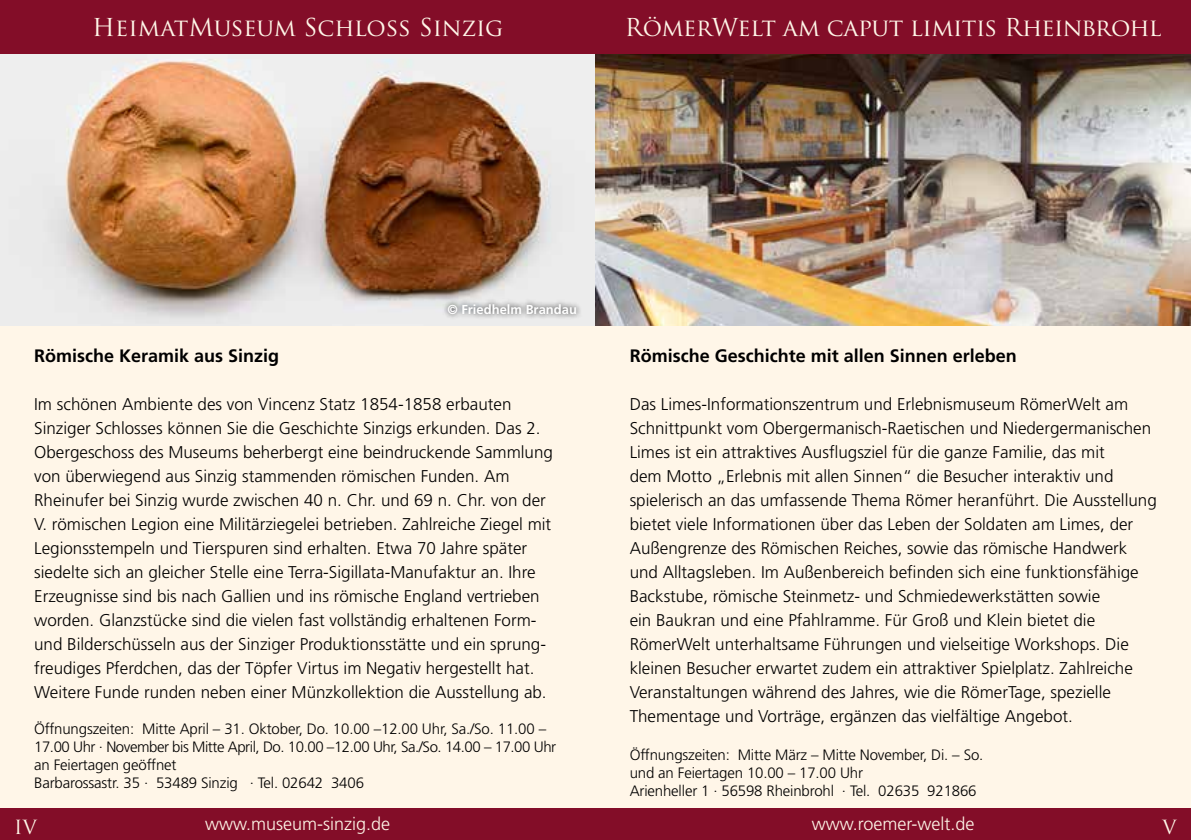
<style>
.page{position:relative;width:1191px;height:840px;background:#fff}
.page>*{position:absolute;margin:0;border:0;box-sizing:border-box;transform-origin:0 0}
.t1{font:24px "Trajan Pro";letter-spacing:-.02em;color:#fff6e8}
.t2{font:24px "Trajan Pro";color:#fff6e8}
.t3{font:19px "Trajan Pro";color:#fff6e8}
.t4{font:700 18px "Frutiger";color:#000}
.t5{font:300 18px "Frutiger";color:#fff6e8}
.t6{font:300 17px/24px "Frutiger";color:#000}
.t7{font:300 15px/18px "Frutiger";letter-spacing:-.01em;color:#000}
.t8{font:700 13px "Frutiger";color:#fff}
</style>
<div class="page">
<div style="left:0;top:0;width:1191px;height:839px;background:#fff6e8"></div>
<div style="left:0;top:807px;width:1191px;height:32px;background:#830d28"></div>
<img style="left:0;top:53px;width:1191px;height:272px">
<div style="left:0;top:0;width:1191px;height:53px;background:#830d28"></div>
<div style="left:442px;top:298px;width:140px;height:22px;background:#000;opacity:.75"></div>
<h1 class="t2" style="left:92px;top:12px;width:413px">HeimatMuseum Schloss Sinzig</h1>
<h1 class="t1" style="left:625px;top:12px;width:538px">RömerWelt am caput limitis Rheinbrohl</h1>
<p class="t8" style="left:447px;top:301px;width:131px">© Friedhelm Brandau</p>
<p class="t4" style="left:34px;top:345px;width:247px">Römische Keramik aus Sinzig</p>
<p class="t6" style="left:34px;top:392px;width:520px">Im schönen Ambiente des von Vincenz Statz 1854-1858 erbauten Sinziger Schlosses können Sie die Geschichte Sinzigs erkunden. Das 2.<br>Obergeschoss des Museums beherbergt eine beindruckende Sammlung von überwiegend aus Sinzig stammenden römischen Funden. Am Rheinufer bei Sinzig wurde zwischen 40 n. Chr. und 69 n. Chr. von der V. römischen Legion eine Militärziegelei betrieben. Zahlreiche Ziegel mit Legionsstempeln und Tierspuren sind erhalten. Etwa 70 Jahre später siedelte sich an gleicher Stelle eine Terra-Sigillata-Manufaktur an. Ihre Erzeugnisse sind bis nach Gallien und ins römische England vertrieben worden. Glanzstücke sind die vielen fast vollständig erhaltenen Form&shy;und Bilderschüsseln aus der Sinziger Produktionsstätte und ein sprung&shy;freudiges Pferdchen, das der Töpfer Virtus im Negativ hergestellt hat.<br>Weitere Funde runden neben einer Münzkollektion die Ausstellung ab.</p>
<p class="t7" style="left:34px;top:719px;width:523px">Öffnungszeiten: Mitte April – 31. Oktober, Do. 10.00 –12.00 Uhr, Sa./So. 11.00 – 17.00 Uhr · November bis Mitte April, Do. 10.00 –12.00 Uhr, Sa./So. 14.00 – 17.00 Uhr an Feiertagen geöffnet<br>Barbarossastr. 35 · 53489 Sinzig · Tel. 02642 3406</p>
<p class="t4" style="left:629px;top:345px;width:389px">Römische Geschichte mit allen Sinnen erleben</p>
<p class="t6" style="left:629px;top:392px;width:528px">Das Limes-Informationszentrum und Erlebnismuseum RömerWelt am Schnittpunkt vom Obergermanisch-Raetischen und Niedergermanischen Limes ist ein attraktives Ausflugsziel für die ganze Familie, das mit<br>dem Motto „Erlebnis mit allen Sinnen“ die Besucher interaktiv und spielerisch an das umfassende Thema Römer heranführt. Die Ausstellung bietet viele Informationen über das Leben der Soldaten am Limes, der Außengrenze des Römischen Reiches, sowie das römische Handwerk und Alltagsleben. Im Außenbereich befinden sich eine funktionsfähige Backstube, römische Steinmetz- und Schmiedewerkstätten sowie<br>ein Baukran und eine Pfahlramme. Für Groß und Klein bietet die RömerWelt unterhaltsame Führungen und vielseitige Workshops. Die kleinen Besucher erwartet zudem ein attraktiver Spielplatz. Zahlreiche Veranstaltungen während des Jahres, wie die RömerTage, spezielle Thementage und Vorträge, ergänzen das vielfältige Angebot.</p>
<p class="t7" style="left:629px;top:745px;width:355px">Öffnungszeiten: Mitte März – Mitte November, Di. – So. und an Feiertagen 10.00 – 17.00 Uhr<br>Arienheller 1 · 56598 Rheinbrohl · Tel. 02635 921866</p>
<p class="t3" style="left:14px;top:814px;width:24px">IV</p>
<p class="t5" style="left:205px;top:813px;width:187px">www.museum-sinzig.de</p>
<p class="t5" style="left:812px;top:813px;width:164px">www.roemer-welt.de</p>
<p class="t3" style="left:1162px;top:814px;width:16px">V</p>
</div>
